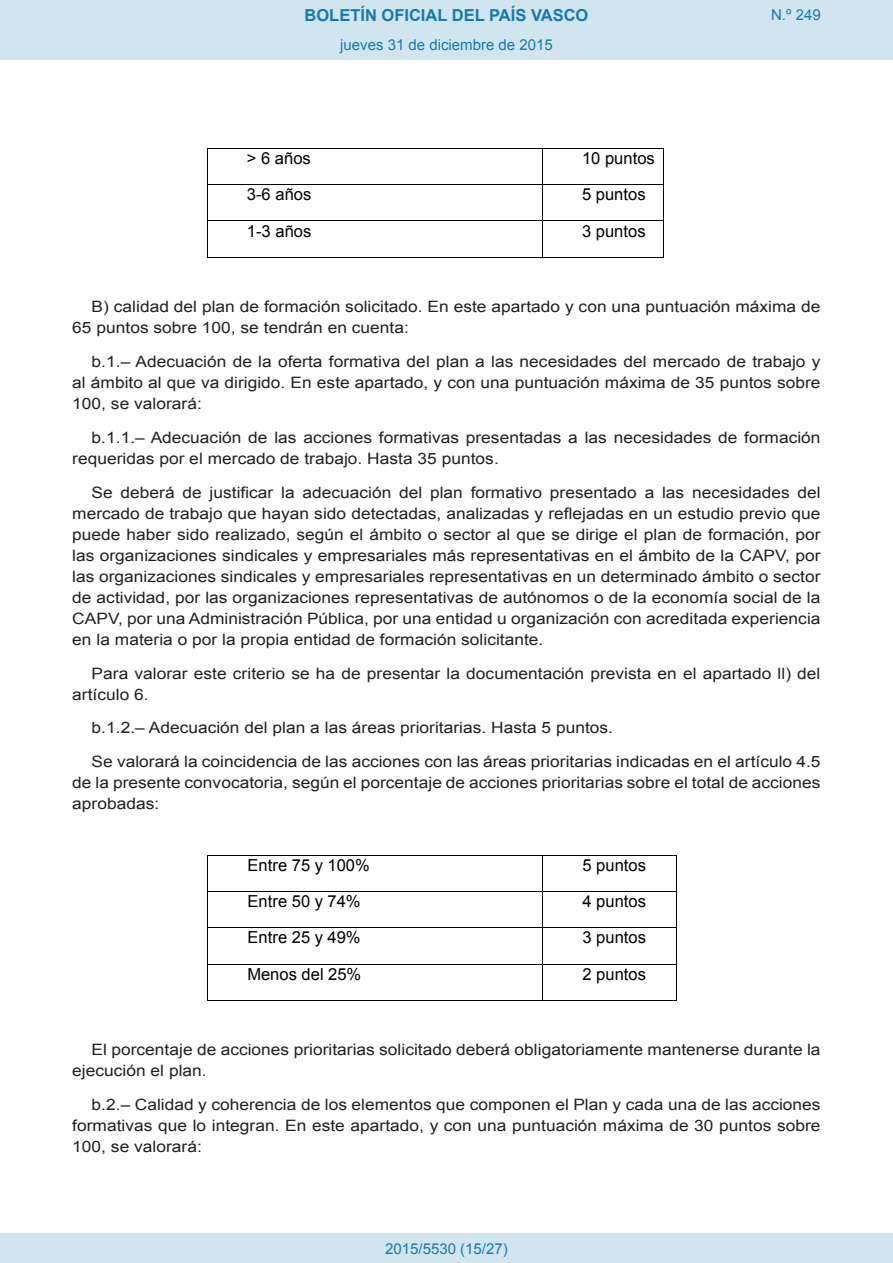
<style>
.page{position:relative;width:893px;height:1263px;background:#fff}
.page>*{position:absolute;margin:0;border:0;box-sizing:border-box;transform-origin:0 0}
.t1{font:16.5px "Arial";color:#000}
.t2{font:700 16.5px "Arial";color:#1879ad}
.BOPVDetalle{font:15.6px/21px "Arial";color:#231f20;scale:1.11 1}
.Paginacion_Centro{font:15px "Arial";color:#1879ad}
</style>
<div class="page">
<div style="left:0;top:0;width:893px;height:60px;background:#d0e5f0"></div>
<div style="left:0;top:1233px;width:893px;height:30px;background:#d0e5f0"></div>
<hr style="left:207px;top:148px;width:335px;height:1px;background:#000">
<hr style="left:542px;top:148px;width:122px;height:1px;background:#000">
<hr style="left:207px;top:149px;width:1px;height:35px;background:#000">
<hr style="left:542px;top:149px;width:1px;height:35px;background:#000">
<hr style="left:664px;top:149px;width:1px;height:35px;background:#000">
<hr style="left:207px;top:184px;width:335px;height:1px;background:#000">
<hr style="left:542px;top:184px;width:122px;height:1px;background:#000">
<hr style="left:207px;top:185px;width:1px;height:35px;background:#000">
<hr style="left:542px;top:185px;width:1px;height:35px;background:#000">
<hr style="left:664px;top:185px;width:1px;height:35px;background:#000">
<hr style="left:207px;top:220px;width:335px;height:1px;background:#000">
<hr style="left:542px;top:220px;width:122px;height:1px;background:#000">
<hr style="left:207px;top:221px;width:1px;height:36px;background:#000">
<hr style="left:207px;top:257px;width:335px;height:1px;background:#000">
<hr style="left:542px;top:221px;width:1px;height:36px;background:#000">
<hr style="left:542px;top:257px;width:122px;height:1px;background:#000">
<hr style="left:664px;top:221px;width:1px;height:36px;background:#000">
<hr style="left:208px;top:855px;width:334px;height:1px;background:#000">
<hr style="left:543px;top:855px;width:133px;height:1px;background:#000">
<hr style="left:207px;top:856px;width:1px;height:35px;background:#000">
<hr style="left:542px;top:856px;width:1px;height:35px;background:#000">
<hr style="left:676px;top:856px;width:1px;height:35px;background:#000">
<hr style="left:208px;top:891px;width:334px;height:1px;background:#000">
<hr style="left:543px;top:891px;width:133px;height:1px;background:#000">
<hr style="left:207px;top:892px;width:1px;height:35px;background:#000">
<hr style="left:542px;top:892px;width:1px;height:35px;background:#000">
<hr style="left:676px;top:892px;width:1px;height:35px;background:#000">
<hr style="left:208px;top:927px;width:334px;height:1px;background:#000">
<hr style="left:543px;top:927px;width:133px;height:1px;background:#000">
<hr style="left:207px;top:928px;width:1px;height:36px;background:#000">
<hr style="left:542px;top:928px;width:1px;height:36px;background:#000">
<hr style="left:676px;top:928px;width:1px;height:36px;background:#000">
<hr style="left:208px;top:964px;width:334px;height:1px;background:#000">
<hr style="left:543px;top:964px;width:133px;height:1px;background:#000">
<hr style="left:207px;top:964px;width:1px;height:36px;background:#000">
<hr style="left:208px;top:1000px;width:334px;height:1px;background:#000">
<hr style="left:542px;top:964px;width:1px;height:36px;background:#000">
<hr style="left:543px;top:1000px;width:133px;height:1px;background:#000">
<hr style="left:676px;top:964px;width:1px;height:36px;background:#000">
<p class="t2" style="left:305px;top:4px;width:285px">BOLETÍN OFICIAL DEL PAÍS VASCO</p>
<p class="Paginacion_Centro" style="left:340px;top:35px;width:214px">jueves 31 de diciembre de 2015</p>
<p class="t1" style="left:247px;top:148px;width:65px">&gt; 6 años</p>
<p class="t1" style="left:582px;top:148px;width:74px">10 puntos</p>
<p class="t1" style="left:247px;top:184px;width:66px">3-6 años</p>
<p class="t1" style="left:582px;top:184px;width:65px">5 puntos</p>
<p class="t1" style="left:247px;top:220px;width:66px">1-3 años</p>
<p class="t1" style="left:582px;top:220px;width:65px">3 puntos</p>
<p class="Paginacion_Centro" style="left:771px;top:5px;width:51px">N.º 249</p>
<p class="BOPVDetalle" style="left:72px;top:297px;width:676px;text-indent:19px">B) calidad del plan de formación solicitado. En este apartado y con una puntuación máxima de<br>65 puntos sobre 100, se tendrán en cuenta:</p>
<p class="BOPVDetalle" style="left:72px;top:351px;width:676px;text-align:justify;text-indent:19px">b.1.– Adecuación de la oferta formativa del plan a las necesidades del mercado de trabajo y al ámbito al que va dirigido. En este apartado, y con una puntuación máxima de 35 puntos sobre 100, se valorará:</p>
<p class="BOPVDetalle" style="left:72px;top:427px;width:676px;text-indent:19px">b.1.1.– Adecuación de las acciones formativas presentadas a las necesidades de formación requeridas por el mercado de trabajo. Hasta 35 puntos.</p>
<p class="BOPVDetalle" style="left:72px;top:482px;width:676px;text-align:justify;text-indent:19px">Se deberá de justificar la adecuación del plan formativo presentado a las necesidades del mercado de trabajo que hayan sido detectadas, analizadas y reflejadas en un estudio previo que puede haber sido realizado, según el ámbito o sector al que se dirige el plan de formación, por las organizaciones sindicales y empresariales más representativas en el ámbito de la CAPV, por las organizaciones sindicales y empresariales representativas en un determinado ámbito o sector de actividad, por las organizaciones representativas de autónomos o de la economía social de la CAPV, por una Administración Pública, por una entidad u organización con acreditada experiencia en la materia o por la propia entidad de formación solicitante.</p>
<p class="BOPVDetalle" style="left:72px;top:663px;width:676px;text-indent:19px">Para valorar este criterio se ha de presentar la documentación prevista en el apartado ll) del artículo 6.</p>
<p class="BOPVDetalle" style="left:92px;top:717px;width:471px">b.1.2.– Adecuación del plan a las áreas prioritarias. Hasta 5 puntos.</p>
<p class="BOPVDetalle" style="left:72px;top:751px;width:676px;text-align:justify;text-indent:19px">Se valorará la coincidencia de las acciones con las áreas prioritarias indicadas en el artículo 4.5 de la presente convocatoria, según el porcentaje de acciones prioritarias sobre el total de acciones aprobadas:</p>
<p class="t1" style="left:248px;top:854px;width:124px">Entre 75 y 100%</p>
<p class="t1" style="left:582px;top:854px;width:65px">5 puntos</p>
<p class="t1" style="left:248px;top:890px;width:115px">Entre 50 y 74%</p>
<p class="t1" style="left:582px;top:890px;width:65px">4 puntos</p>
<p class="t1" style="left:248px;top:927px;width:115px">Entre 25 y 49%</p>
<p class="t1" style="left:582px;top:927px;width:65px">3 puntos</p>
<p class="t1" style="left:248px;top:963px;width:115px">Menos del 25%</p>
<p class="t1" style="left:582px;top:963px;width:65px">2 puntos</p>
<p class="BOPVDetalle" style="left:72px;top:1039px;width:676px;text-indent:19px">El porcentaje de acciones prioritarias solicitado deberá obligatoriamente mantenerse durante la ejecución el plan.</p>
<p class="BOPVDetalle" style="left:72px;top:1094px;width:676px;text-align:justify;text-indent:19px">b.2.– Calidad y coherencia de los elementos que componen el Plan y cada una de las acciones formativas que lo integran. En este apartado, y con una puntuación máxima de 30 puntos sobre 100, se valorará:</p>
<p class="Paginacion_Centro" style="left:385px;top:1238px;width:124px">2015/5530 (15/27)</p>
</div>
